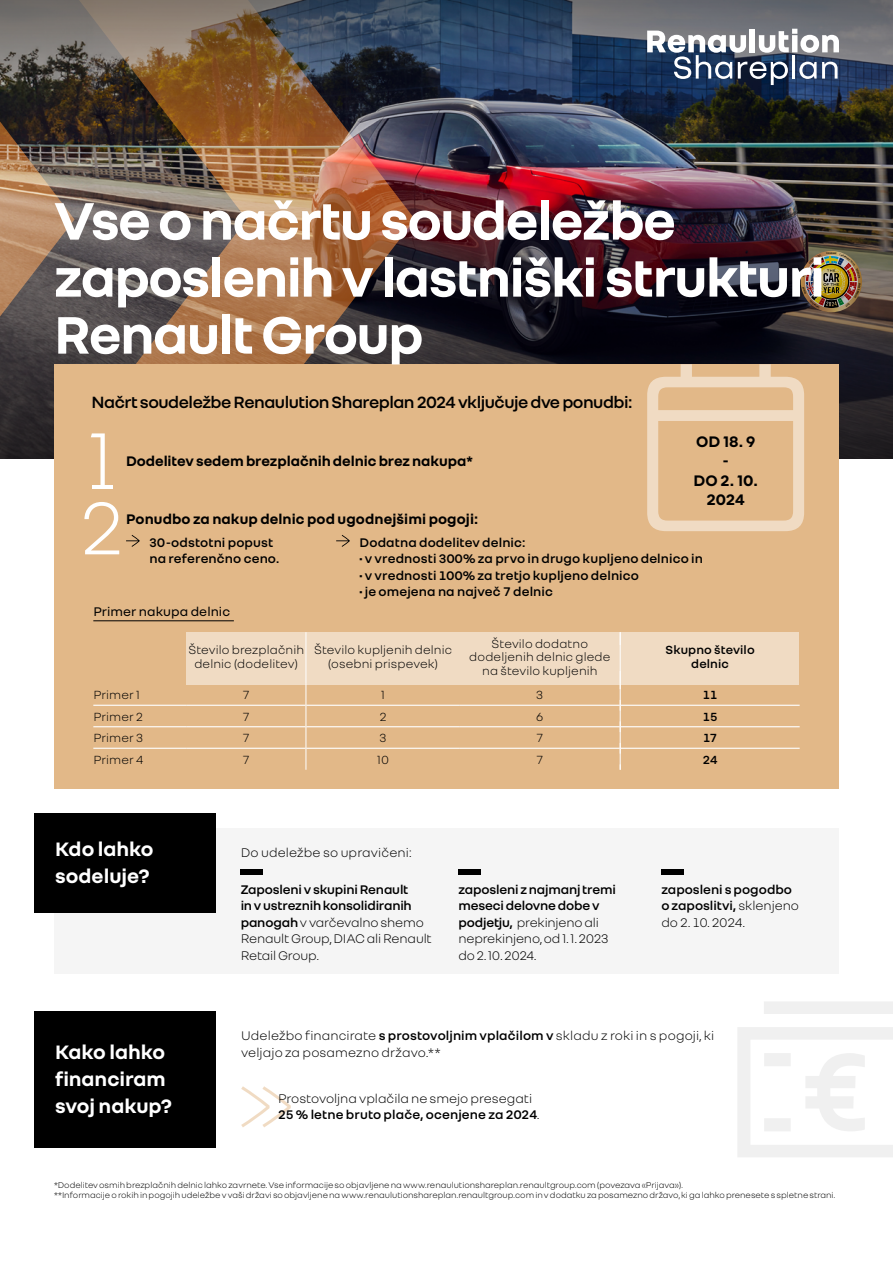
<style>
.page{position:relative;width:893px;height:1263px;background:#fff}
.page>*{position:absolute;margin:0;border:0;box-sizing:border-box;transform-origin:0 0}
.t1{font:700 57px/57px "Renault Group";letter-spacing:-.03em;color:#fff}
.t2{font:700 21px/27px "Renault Group";letter-spacing:-.005em;color:#fff}
.t3{font:600 17.7px "Renault Group";letter-spacing:-.03em;color:#000}
.t4{font:700 16.5px/19.5px "Renault Group";letter-spacing:.005em;color:#000;text-align:center}
.t5{font:700 15px "Renault Group";color:#000}
.t6{font:600 13.5px/16.5px "Renault Group";letter-spacing:.005em;color:#000}
.t7{font:300 13.5px/16.5px "Renault Group";letter-spacing:.005em;color:#000}
.t8{font:600 13.5px/16.5px "Renault Group";letter-spacing:-.015em;color:#000}
.t9{font:13.5px "Renault Group";letter-spacing:.005em;color:#000}
.t10{font:300 12.75px/13.5px "Renault Group";letter-spacing:.01em;color:#000;text-align:center}
.t11{font:600 12.75px/13.5px "Renault Group";letter-spacing:.01em;color:#000;text-align:center}
.t12{font:300 9px/10.5px "Renault Group";letter-spacing:-.005em;color:#000}
.s1{font-weight:300}
.s2{font-weight:600}
</style>
<div class="page">
<img style="left:415px;top:137px;width:478px;height:34px">
<img style="left:415px;top:171px;width:478px;height:287px">
<svg style="left:0;top:137px;width:64px;height:321px;background:#715c4f"></svg>
<img style="left:64px;top:137px;width:351px;height:227px">
<div style="left:54px;top:364px;width:785px;height:424px;background:#e2b888"></div>
<div style="left:54px;top:828px;width:785px;height:145px;background:#f5f5f5"></div>
<div style="left:186px;top:632px;width:613px;height:52px;background:#f0dbc3"></div>
<svg style="left:647px;top:364px;width:157px;height:167px"></svg>
<svg style="left:84px;top:502px;width:35px;height:52px"></svg>
<svg style="left:91px;top:433px;width:14px;height:52px"></svg>
<hr style="left:92px;top:485px;width:21px;height:4px;background:#fff">
<img style="left:0;top:0;width:893px;height:137px">
<svg style="left:647px;top:29px;width:192px;height:56px"></svg>
<svg style="left:336px;top:535px;width:14px;height:12px"></svg>
<hr style="left:620px;top:632px;width:1px;height:52px;background:#fff">
<hr style="left:93px;top:705px;width:94px;height:1px;background:#fff">
<hr style="left:187px;top:705px;width:119px;height:1px;background:#fff">
<hr style="left:306px;top:705px;width:154px;height:1px;background:#fff">
<hr style="left:460px;top:705px;width:160px;height:1px;background:#fff">
<hr style="left:621px;top:705px;width:179px;height:1px;background:#fff">
<hr style="left:93px;top:748px;width:94px;height:1px;background:#fff">
<hr style="left:187px;top:748px;width:119px;height:1px;background:#fff">
<hr style="left:306px;top:748px;width:154px;height:1px;background:#fff">
<hr style="left:460px;top:748px;width:160px;height:1px;background:#fff">
<hr style="left:621px;top:748px;width:179px;height:1px;background:#fff">
<hr style="left:93px;top:726px;width:94px;height:1px;background:#fff">
<hr style="left:187px;top:726px;width:119px;height:1px;background:#fff">
<hr style="left:306px;top:726px;width:154px;height:1px;background:#fff">
<hr style="left:460px;top:726px;width:160px;height:1px;background:#fff">
<hr style="left:621px;top:726px;width:179px;height:1px;background:#fff">
<hr style="left:306px;top:632px;width:1px;height:52px;background:#fff">
<svg style="left:306px;top:684px;width:1px;height:86px"></svg>
<svg style="left:620px;top:684px;width:1px;height:86px"></svg>
<svg style="left:126px;top:535px;width:14px;height:12px"></svg>
<hr style="left:93px;top:620px;width:141px;height:1px;background:#000">
<div style="left:34px;top:813px;width:181px;height:99px;background:#000"></div>
<div style="left:458px;top:869px;width:22px;height:6px;background:#000"></div>
<div style="left:661px;top:869px;width:22px;height:6px;background:#000"></div>
<div style="left:241px;top:869px;width:22px;height:6px;background:#000"></div>
<svg style="left:738px;top:1002px;width:155px;height:155px"></svg>
<div style="left:34px;top:1011px;width:181px;height:137px;background:#000"></div>
<svg style="left:241px;top:1086px;width:50px;height:41px"></svg>
<img style="left:801px;top:251px;width:61px;height:61px">
<h1 class="t1" style="left:54px;top:189px;width:773px">Vse o načrtu soudeležbe zaposlenih v lastniški strukturi<br>Renault Group</h1>
<h3 class="t3" style="left:91px;top:391px;width:542px">Načrt soudeležbe Renaulution Shareplan 2024 vključuje dve ponudbi:</h3>
<p class="t5" style="left:126px;top:451px;width:348px">Dodelitev sedem brezplačnih delnic brez nakupa*</p>
<p class="t5" style="left:126px;top:509px;width:354px">Ponudbo za nakup delnic pod ugodnejšimi pogoji:</p>
<p class="t4" style="left:693px;top:431px;width:66px">OD 18. 9 -<br>DO 2. 10.<br>2024</p>
<p class="t6" style="left:149px;top:533px;width:131px">30-odstotni popust na referenčno ceno.</p>
<p class="t9" style="left:93px;top:603px;width:138px">Primer nakupa delnic</p>
<p class="t6" style="left:360px;top:533px;width:167px">Dodatna dodelitev delnic:</p>
<p class="t6" style="left:360px;top:550px;width:345px">• v vrednosti 300% za prvo in drugo kupljeno delnico in</p>
<p class="t6" style="left:360px;top:566px;width:281px">• v vrednosti 100% za tretjo kupljeno delnico</p>
<p class="t6" style="left:360px;top:583px;width:195px">• je omejena na največ 7 delnic</p>
<p class="t10" style="left:188px;top:643px;width:117px">Število brezplačnih delnic (dodelitev)</p>
<p class="t10" style="left:314px;top:643px;width:139px">Število kupljenih delnic (osebni prispevek)</p>
<p class="t10" style="left:469px;top:636px;width:143px">Število dodatno dodeljenih delnic glede na število kupljenih</p>
<p class="t11" style="left:665px;top:643px;width:91px">Skupno število delnic</p>
<p class="t10" style="left:93px;top:688px;width:48px">Primer 1</p>
<p class="t10" style="left:243px;top:688px;width:9px">7</p>
<p class="t10" style="left:381px;top:688px;width:5px">1</p>
<p class="t10" style="left:536px;top:688px;width:9px">3</p>
<p class="t11" style="left:703px;top:687px;width:16px">11</p>
<p class="t10" style="left:93px;top:709px;width:51px">Primer 2</p>
<p class="t10" style="left:243px;top:709px;width:9px">7</p>
<p class="t10" style="left:380px;top:709px;width:8px">2</p>
<p class="t10" style="left:536px;top:709px;width:9px">6</p>
<p class="t11" style="left:703px;top:709px;width:16px">15</p>
<p class="t10" style="left:93px;top:731px;width:51px">Primer 3</p>
<p class="t10" style="left:243px;top:731px;width:9px">7</p>
<p class="t10" style="left:380px;top:731px;width:9px">3</p>
<p class="t10" style="left:536px;top:731px;width:9px">7</p>
<p class="t11" style="left:703px;top:730px;width:16px">17</p>
<p class="t10" style="left:93px;top:752px;width:52px">Primer 4</p>
<p class="t10" style="left:243px;top:752px;width:9px">7</p>
<p class="t10" style="left:377px;top:752px;width:13px">10</p>
<p class="t10" style="left:536px;top:752px;width:9px">7</p>
<p class="t11" style="left:703px;top:752px;width:16px">24</p>
<h2 class="t2" style="left:55px;top:834px;width:100px">Kdo lahko sodeluje?</h2>
<h2 class="t2" style="left:55px;top:1037px;width:118px">Kako lahko financiram svoj nakup?</h2>
<p class="t7" style="left:241px;top:843px;width:172px">Do udeležbe so upravičeni:</p>
<p class="t8" style="left:241px;top:880px;width:193px">Zaposleni v skupini Renault<br>in v ustreznih konsolidiranih panogah <span class="s1">v varčevalno shemo<br>Renault Group, DIAC ali Renault<br>Retail Group.</span></p>
<p class="t6" style="left:458px;top:880px;width:159px">zaposleni z najmanj tremi meseci delovne dobe v podjetju, <span class="s1">prekinjeno ali neprekinjeno, od 1. 1. 2023 do 2. 10. 2024.</span></p>
<p class="t6" style="left:661px;top:880px;width:139px">zaposleni s pogodbo ozaposlitvi, <span class="s1">sklenjeno do 2. 10. 2024.</span></p>
<p class="t7" style="left:241px;top:1026px;width:475px">Udeležbo financirate <span class="s2">s prostovoljnim vplačilom v</span> skladu z roki in s pogoji, ki veljajo za posamezno državo.**</p>
<p class="t7" style="left:278px;top:1089px;width:263px">Prostovoljna vplačila ne smejo presegati<br><span class="s2">25 % letne bruto plače, ocenjene za 2024</span>.</p>
<p class="t12" style="left:54px;top:1179px;width:783px">*Dodelitev osmih brezplačnih delnic lahko zavrnete. Vse informacije so objavljene na www.renaulutionshareplan.renaultgroup.com (povezava «Prijava»).<br>**Informacije o rokih in pogojih udeležbe v vaši državi so objavljene na www.renaulutionshareplan.renaultgroup.com in v dodatku za posamezno državo, ki ga lahko prenesete s spletne strani.</p>
</div>
